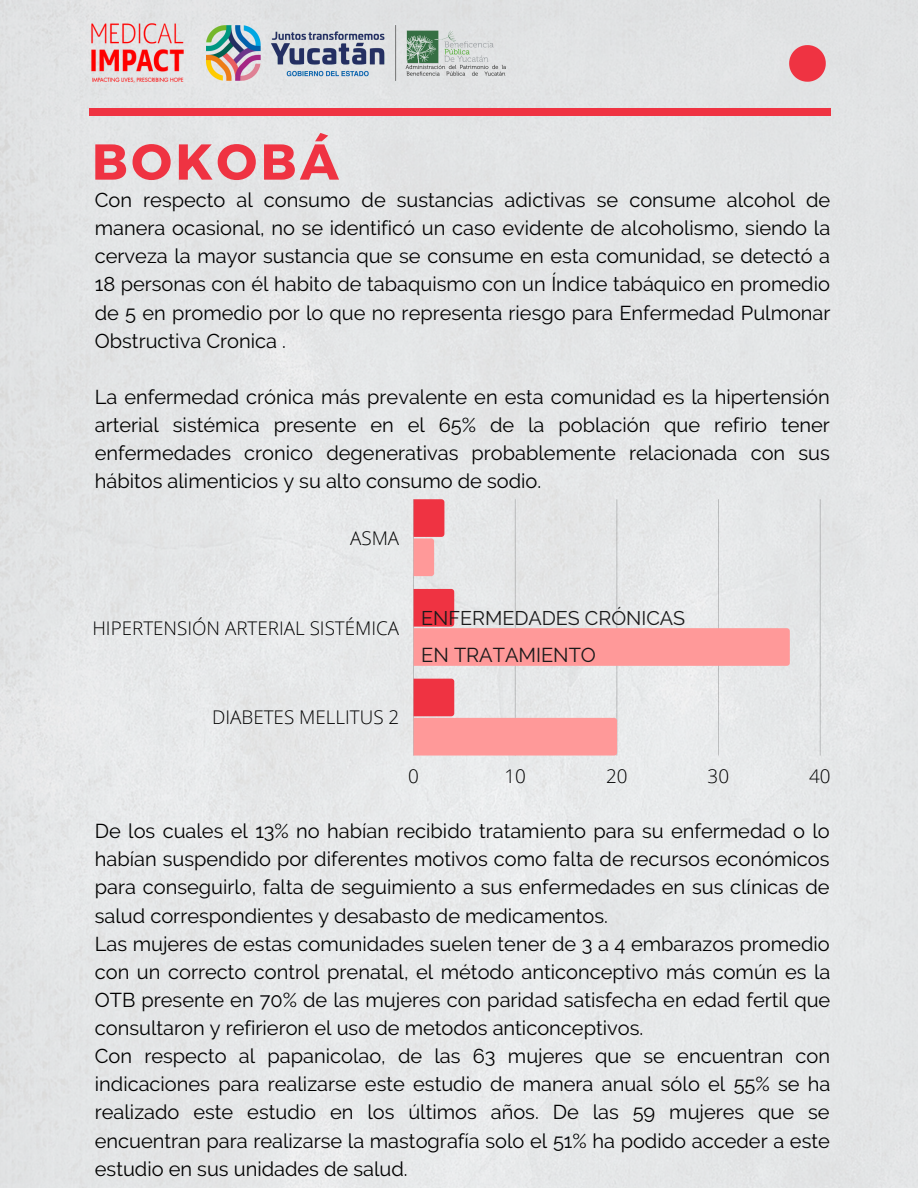
<style>
.page{position:relative;width:918px;height:1188px;background:#e4e6e7}
.page>*{position:absolute;margin:0;border:0;box-sizing:border-box;transform-origin:0 0}
.t1{font:700 50.4px "Montserrat";letter-spacing:.07em;color:#ef3342}
.t2{font:20.1px/28.2px "Raleway";color:#000;text-align:justify}
.t3{font:20.1px "Raleway";color:#191919}
.t4{font:19.8px "Raleway";color:#191919}
.t5{font:300 18.9px "Open Sans";color:#000}
</style>
<div class="page">
<div style="left:89px;top:108px;width:741px;height:8px;background:#ef3342"></div>
<svg style="left:789px;top:45px;width:37px;height:37px"></svg>
<img style="left:206px;top:26px;width:299px;height:55px">
<img style="left:89px;top:23px;width:97px;height:60px">
<hr style="left:413px;top:499px;width:1px;height:257px;background:#000">
<hr style="left:515px;top:499px;width:1px;height:257px;background:#000">
<hr style="left:616px;top:499px;width:1px;height:257px;background:#000">
<hr style="left:718px;top:499px;width:1px;height:257px;background:#000">
<hr style="left:820px;top:499px;width:1px;height:257px;background:#000">
<svg style="left:414px;top:499px;width:30px;height:77px;background:#f2757d"></svg>
<svg style="left:414px;top:589px;width:376px;height:77px;background:#f2b7b8"></svg>
<svg style="left:414px;top:679px;width:203px;height:77px;background:#f3b0b1"></svg>
<h1 class="t1" style="left:92px;top:129px;width:249px">BOKOBÁ</h1>
<p class="t2" style="left:95px;top:186px;width:737px">Con respecto al consumo de sustancias adictivas se consume alcohol de manera ocasional, no se identificó un caso evidente de alcoholismo, siendo la cerveza la mayor sustancia que se consume en esta comunidad, se detectó a 18 personas con él habito de tabaquismo con un Índice tabáquico en promedio de 5 en promedio por lo que no representa riesgo para Enfermedad Pulmonar Obstructiva Cronica .</p>
<p class="t2" style="left:95px;top:383px;width:737px">La enfermedad crónica más prevalente en esta comunidad es la hipertensión arterial sistémica presente en el 65% de la población que refirio tener enfermedades cronico degenerativas probablemente relacionada con sus hábitos alimenticios y su alto consumo de sodio.</p>
<p class="t5" style="left:350px;top:525px;width:51px">ASMA</p>
<p class="t5" style="left:92px;top:614px;width:308px">HIPERTENSIÓN ARTERIAL SISTÉMICA</p>
<p class="t4" style="left:421px;top:607px;width:266px">ENFERMEDADES CRÓNICAS</p>
<p class="t3" style="left:421px;top:643px;width:176px">EN TRATAMIENTO</p>
<p class="t5" style="left:212px;top:704px;width:189px">DIABETES MELLITUS 2</p>
<p class="t5" style="left:408px;top:763px;width:12px">0</p>
<p class="t5" style="left:504px;top:763px;width:23px">10</p>
<p class="t5" style="left:606px;top:763px;width:23px">20</p>
<p class="t5" style="left:708px;top:763px;width:23px">30</p>
<p class="t5" style="left:809px;top:763px;width:23px">40</p>
<p class="t2" style="left:95px;top:817px;width:737px;text-align:left">De los cuales el 13% no habían recibido tratamiento para su enfermedad o lo habían suspendido por diferentes motivos como falta de recursos económicos para conseguirlo, falta de seguimiento a sus enfermedades en sus clínicas de salud correspondientes y desabasto de medicamentos.<br>Las mujeres de estas comunidades suelen tener de 3 a 4 embarazos promedio con un correcto control prenatal, el método anticonceptivo más común es la OTB presente en 70% de las mujeres con paridad satisfecha en edad fertil que consultaron y refirieron el uso de metodos anticonceptivos.<br>Con respecto al papanicolao, de las 63 mujeres que se encuentran con indicaciones para realizarse este estudio de manera anual sólo el 55% se ha realizado este estudio en los últimos años. De las 59 mujeres que se encuentran para realizarse la mastografía solo el 51% ha podido acceder a este estudio en sus unidades de salud.</p>
</div>
